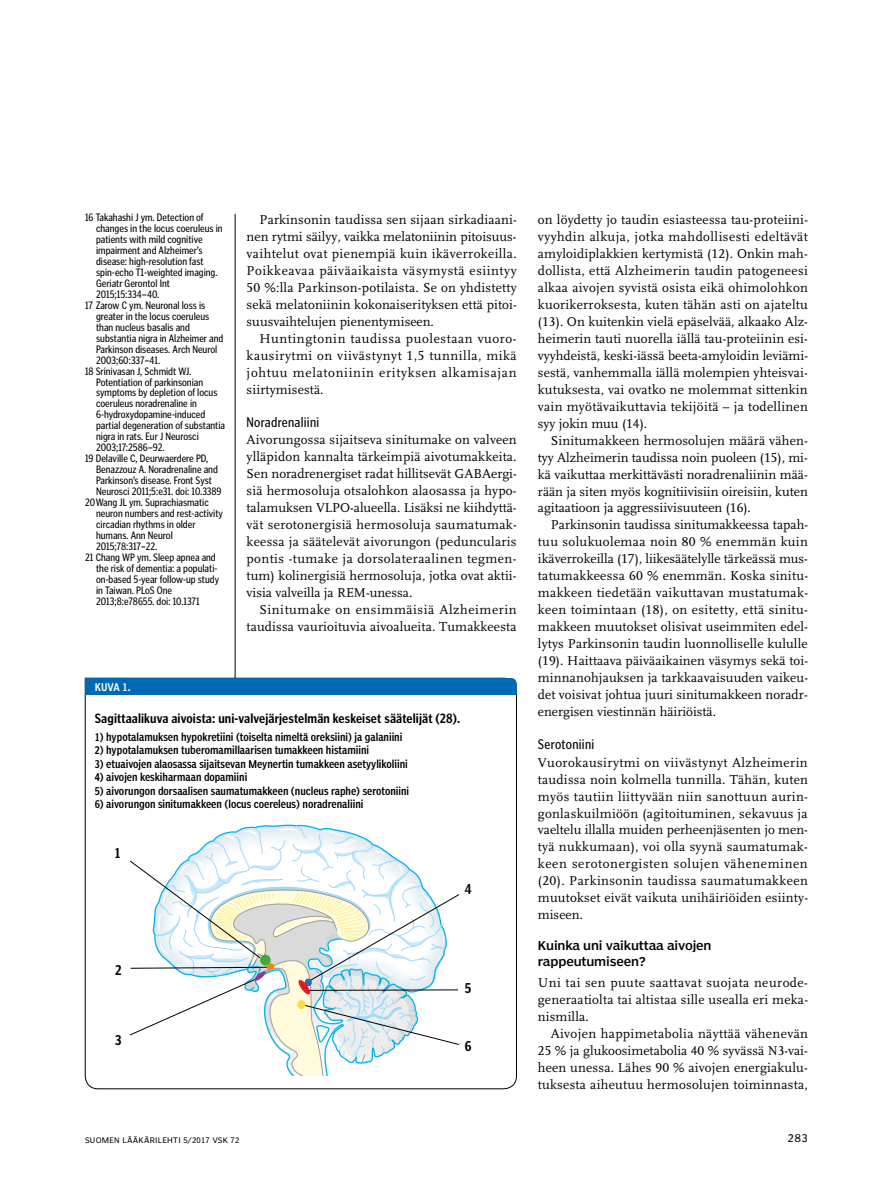
<style>
.page{position:relative;width:893px;height:1191px;background:#fff}
.page>*{position:absolute;margin:0;border:0;box-sizing:border-box;transform-origin:0 0}
.t1{font:14.25px "Poynter Gothic Text Cond";letter-spacing:.02em;color:#000}
.t2{font:700 14.25px "Poynter Gothic Text Cond";color:#000}
.t3{font:13.5px/17px "Scala LF";letter-spacing:.01em;color:#000;text-align:justify}
.t4{font:700 13.5px "Poynter Gothic Text Cond";letter-spacing:.01em;color:#000}
.t5{font:12px/16.5px "Poynter Agate Two";letter-spacing:-.01em;color:#000}
.t6{font:10.95px "Poynter Gothic Text Cond";color:#000}
.t7{font:10.5px "Poynter Agate Two Comp";color:#000}
.t8{font:10.5px "Poynter Agate Two Comp";color:#fff}
.t9{font:10.5px "Poynter Agate Zero";color:#000}
.t10{font:7.5px "Poynter Agate Zero";letter-spacing:.03em;color:#000}
</style>
<div class="page">
<hr style="left:235px;top:214px;width:1px;height:875px;background:#000">
<svg style="left:85px;top:695px;width:432px;height:394px"></svg>
<div style="left:85px;top:678px;width:432px;height:17px;background:#0069b3"></div>
<div style="left:100px;top:791px;width:393px;height:293px;background:#fff"></div>
<svg style="left:129px;top:824px;width:331px;height:221px"></svg>
<svg style="left:156px;top:828px;width:289px;height:248px"></svg>
<div style="left:297px;top:1000px;width:8px;height:9px;background:#ffdd40;border-radius:50%"></div>
<p class="t6" style="left:85px;top:211px;width:120px">16 Takahashi J ym. Detection of</p>
<p class="t6" style="left:96px;top:222px;width:128px">changes in the locus coeruleus in</p>
<p class="t6" style="left:96px;top:233px;width:108px">patients with mild cognitive</p>
<p class="t6" style="left:96px;top:244px;width:108px">impairment and Alzheimer’s</p>
<p class="t6" style="left:96px;top:255px;width:109px">disease: high-resolution fast</p>
<p class="t6" style="left:96px;top:266px;width:123px">spin-echo T1-weighted imaging.</p>
<p class="t6" style="left:96px;top:277px;width:75px">Geriatr Gerontol Int</p>
<p class="t6" style="left:96px;top:288px;width:65px">2015;15:334–40.</p>
<p class="t6" style="left:85px;top:298px;width:122px">17 Zarow C ym. Neuronal loss is</p>
<p class="t6" style="left:96px;top:309px;width:115px">greater in the locus coeruleus</p>
<p class="t6" style="left:96px;top:320px;width:95px">than nucleus basalis and</p>
<p class="t6" style="left:96px;top:331px;width:129px">substantia nigra in Alzheimer and</p>
<p class="t6" style="left:96px;top:342px;width:123px">Parkinson diseases. Arch Neurol</p>
<p class="t6" style="left:96px;top:353px;width:66px">2003;60:337–41.</p>
<p class="t6" style="left:85px;top:364px;width:108px">18 Srinivasan J, Schmidt WJ.</p>
<p class="t6" style="left:96px;top:375px;width:109px">Potentiation of parkinsonian</p>
<p class="t6" style="left:96px;top:386px;width:123px">symptoms by depletion of locus</p>
<p class="t6" style="left:96px;top:397px;width:102px">coeruleus noradrenaline in</p>
<p class="t6" style="left:96px;top:408px;width:111px">6-hydroxydopamine-induced</p>
<p class="t6" style="left:96px;top:419px;width:131px">partial degeneration of substantia</p>
<p class="t6" style="left:96px;top:430px;width:104px">nigra in rats. Eur J Neurosci</p>
<p class="t6" style="left:96px;top:441px;width:70px">2003;17:2586–92.</p>
<p class="t6" style="left:85px;top:452px;width:125px">19 Delaville C, Deurwaerdere PD,</p>
<p class="t6" style="left:96px;top:463px;width:123px">Benazzouz A. Noradrenaline and</p>
<p class="t6" style="left:96px;top:474px;width:117px">Parkinson’s disease. Front Syst</p>
<p class="t6" style="left:96px;top:485px;width:127px">Neurosci 2011;5:e31. doi: 10.3389</p>
<p class="t6" style="left:85px;top:496px;width:125px">20 Wang JL ym. Suprachiasmatic</p>
<p class="t6" style="left:96px;top:507px;width:128px">neuron numbers and rest-activity</p>
<p class="t6" style="left:96px;top:517px;width:101px">circadian rhythms in older</p>
<p class="t6" style="left:96px;top:528px;width:78px">humans. Ann Neurol</p>
<p class="t6" style="left:96px;top:539px;width:63px">2015;78:317–22.</p>
<p class="t6" style="left:85px;top:550px;width:132px">21 Chang WP ym. Sleep apnea and</p>
<p class="t6" style="left:96px;top:561px;width:123px">the risk of dementia: a populati-</p>
<p class="t6" style="left:96px;top:572px;width:125px">on-based 5-year follow-up study</p>
<p class="t6" style="left:96px;top:583px;width:78px">in Taiwan. PLoS One</p>
<p class="t6" style="left:96px;top:594px;width:105px">2013;8:e78655. doi: 10.1371</p>
<p class="t3" style="left:247px;top:211px;width:272px;text-indent:13px">Parkinsonin taudissa sen sijaan sirkadiaani&shy;nen rytmi säilyy, vaikka melatoniinin pitoisuus&shy;vaihtelut ovat pienempiä kuin ikäverrokeilla.<br>Poikkeavaa päiväaikaista väsymystä esiintyy 50 %:lla Parkinson-potilaista. Se on yhdistetty sekä melatoniinin kokonaiserityksen että pitoi&shy;suusvaihtelujen pienentymiseen.</p>
<p class="t3" style="left:247px;top:330px;width:272px;text-indent:13px">Huntingtonin taudissa puolestaan vuoro&shy;kausirytmi on viivästynyt 1,5 tunnilla, mikä johtuu melatoniinin erityksen alkamisajan siirtymisestä.</p>
<p class="t1" style="left:247px;top:414px;width:74px">Noradrenaliini</p>
<p class="t3" style="left:247px;top:432px;width:272px">Aivorungossa sijaitseva sinitumake on valveen ylläpidon kannalta tärkeimpiä aivotumakkeita.<br>Sen noradrenergiset radat hillitsevät GABAergi&shy;siä hermosoluja otsalohkon alaosassa ja hypo&shy;talamuksen VLPO-alueella. Lisäksi ne kiihdyttä&shy;vät serotonergisiä hermosoluja saumatumak&shy;keessa ja säätelevät aivorungon (peduncularis pontis -tumake ja dorsolateraalinen tegmen&shy;tum) kolinergisiä hermosoluja, jotka ovat aktii&shy;visia valveilla ja REM-unessa.</p>
<p class="t3" style="left:247px;top:601px;width:271px;text-align:right">Sinitumake on ensimmäisiä Alzheimerin taudissa vaurioituvia aivoalueita. Tumakkeesta</p>
<p class="t8" style="left:95px;top:680px;width:37px">Kuva 1.</p>
<p class="t4" style="left:95px;top:710px;width:367px">Sagittaalikuva aivoista: uni-valvejärjestelmän keskeiset säätelijät (28).</p>
<p class="t7" style="left:95px;top:730px;width:309px">1) hypotalamuksen hypokretiini (toiselta nimeltä oreksiini) ja galaniini</p>
<p class="t7" style="left:95px;top:744px;width:276px">2) hypotalamuksen tuberomamillaarisen tumakkeen histamiini</p>
<p class="t7" style="left:95px;top:757px;width:315px">3) etuaivojen alaosassa sijaitsevan Meynertin tumakkeen asetyylikoliini</p>
<p class="t7" style="left:95px;top:771px;width:154px">4) aivojen keskiharmaan dopamiini</p>
<p class="t7" style="left:95px;top:784px;width:316px">5) aivorungon dorsaalisen saumatumakkeen (nucleus raphe) serotoniini</p>
<p class="t7" style="left:95px;top:798px;width:270px">6) aivorungon sinitumakkeen (locus coereleus) noradrenaliini</p>
<p class="t2" style="left:115px;top:844px;width:6px">1</p>
<p class="t2" style="left:115px;top:961px;width:8px">2</p>
<p class="t2" style="left:115px;top:1031px;width:8px">3</p>
<p class="t2" style="left:465px;top:880px;width:8px">4</p>
<p class="t2" style="left:465px;top:979px;width:8px">5</p>
<p class="t2" style="left:465px;top:1038px;width:8px">6</p>
<p class="t3" style="left:538px;top:211px;width:272px">on löydetty jo taudin esiasteessa tau-proteiini&shy;vyyhdin alkuja, jotka mahdollisesti edeltävät amyloidiplakkien kertymistä (12). Onkin mah&shy;dollista, että Alzheimerin taudin patogeneesi alkaa aivojen syvistä osista eikä ohimolohkon kuorikerroksesta, kuten tähän asti on ajateltu (13). On kuitenkin vielä epäselvää, alkaako Alz&shy;heimerin tauti nuorella iällä tau-proteiinin esi&shy;vyyhdeistä, keski-iässä beeta-amyloidin leviämi&shy;sestä, vanhemmalla iällä molempien yhteisvai&shy;kutuksesta, vai ovatko ne molemmat sittenkin vain myötävaikuttavia tekijöitä – ja todellinen syy jokin muu (14).</p>
<p class="t3" style="left:538px;top:432px;width:271px;text-indent:13px">Sinitumakkeen hermosolujen määrä vähen&shy;tyy Alzheimerin taudissa noin puoleen (15), mi&shy;kä vaikuttaa merkittävästi noradrenaliinin mää&shy;rään ja siten myös kognitiivisiin oireisiin, kuten agitaatioon ja aggressiivisuuteen (16).</p>
<p class="t3" style="left:538px;top:517px;width:272px;text-indent:13px">Parkinsonin taudissa sinitumakkeessa tapah&shy;tuu solukuolemaa noin 80 % enemmän kuin ikäverrokeilla (17), liikesäätelylle tärkeässä mus&shy;tatumakkeessa 60 % enemmän. Koska sinitu&shy;makkeen tiedetään vaikuttavan mustatumak&shy;keen toimintaan (18), on esitetty, että sinitu&shy;makkeen muutokset olisivat useimmiten edel&shy;lytys Parkinsonin taudin luonnolliselle kululle (19). Haittaava päiväaikainen väsymys sekä toi&shy;minnanohjauksen ja tarkkaavaisuuden vaikeu&shy;det voisivat johtua juuri sinitumakkeen noradr&shy;energisen viestinnän häiriöistä.</p>
<p class="t1" style="left:538px;top:736px;width:58px">Serotoniini</p>
<p class="t3" style="left:538px;top:754px;width:272px">Vuorokausirytmi on viivästynyt Alzheimerin taudissa noin kolmella tunnilla. Tähän, kuten myös tautiin liittyvään niin sanottuun aurin&shy;gonlaskuilmiöön (agitoituminen, sekavuus ja vaeltelu illalla muiden perheenjäsenten jo men&shy;tyä nukkumaan), voi olla syynä saumatumak&shy;keen serotonergisten solujen väheneminen (20). Parkinsonin taudissa saumatumakkeen muutokset eivät vaikuta unihäiriöiden esiinty&shy;miseen.</p>
<p class="t5" style="left:538px;top:937px;width:175px">Kuinka uni vaikuttaa aivojen rappeutumiseen?</p>
<p class="t3" style="left:538px;top:974px;width:272px">Uni tai sen puute saattavat suojata neurode&shy;generaatiolta tai altistaa sille usealla eri meka&shy;nismilla.</p>
<p class="t3" style="left:538px;top:1025px;width:272px;text-indent:13px">Aivojen happimetabolia näyttää vähenevän 25 % ja glukoosimetabolia 40 % syvässä N3-vai&shy;heen unessa. Lähes 90 % aivojen energiakulu&shy;tuksesta aiheutuu hermosolujen toiminnasta,</p>
<p class="t10" style="left:85px;top:1135px;width:156px">SUOMEN LÄÄKÄRILEHTI 5/2017 VSK 72</p>
<p class="t9" style="left:788px;top:1132px;width:22px">283</p>
</div>
